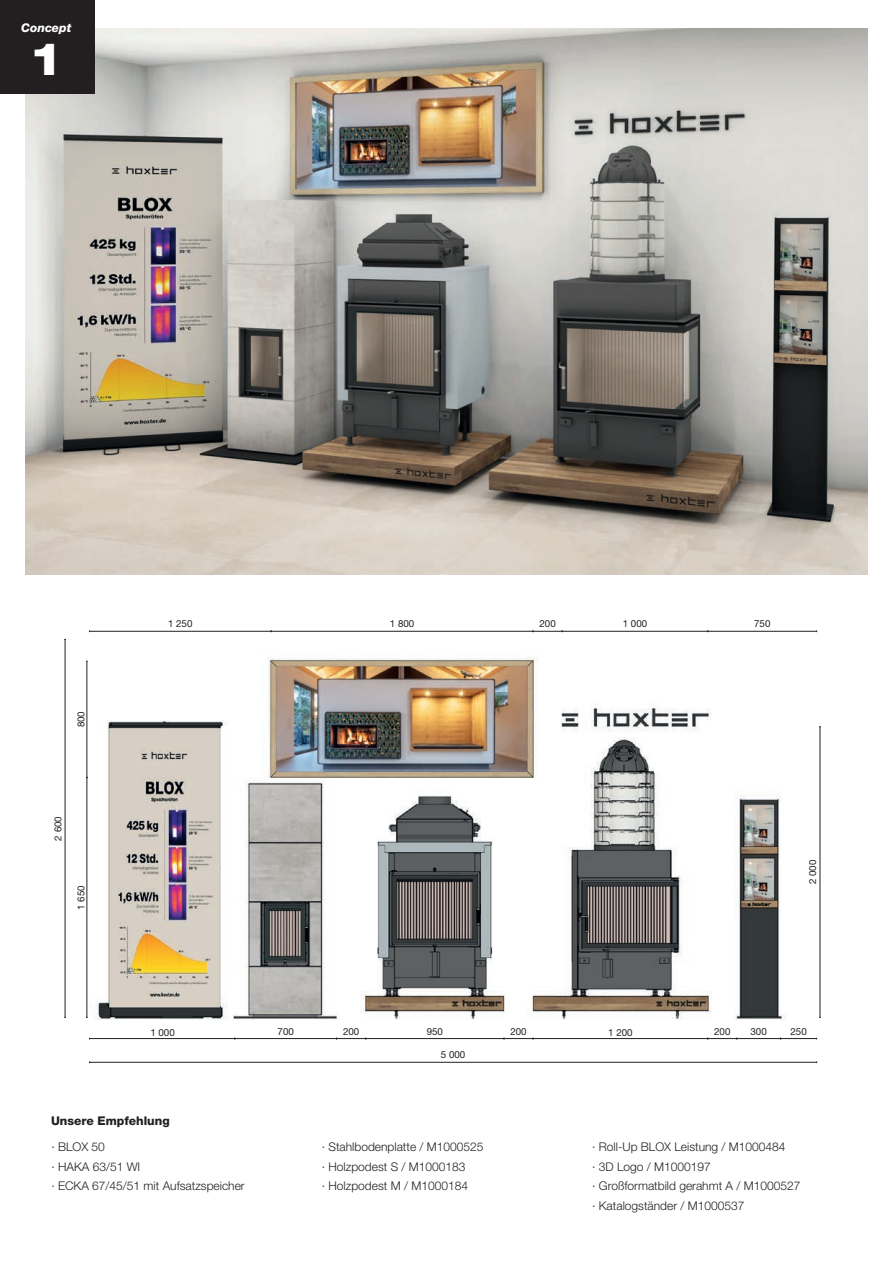
<style>
.page{position:relative;width:893px;height:1263px;background:#fff}
.page>*{position:absolute;margin:0;border:0;box-sizing:border-box;transform-origin:0 0}
.t1{font:800 expanded 45px "Helvetica Neue LT Pro";color:#fff}
.t2{font:300 12px/19.5px "Helvetica Neue LT Pro";color:#231f20}
.t3{font:800 12px "Helvetica Neue LT Pro";color:#231f20}
.t4{font:italic 800 12px "Helvetica Neue LT Pro";color:#fff}
.t5{font:9.75px "Helvetica Neue LT Pro";color:#231f20}
</style>
<div class="page">
<img style="left:26px;top:29px;width:841px;height:545px">
<img style="left:95px;top:657px;width:691px;height:363px">
<div style="left:0;top:0;width:95px;height:94px;background:#231f20"></div>
<hr style="left:87px;top:661px;width:1px;height:116px;background:#231f20">
<hr style="left:737px;top:1038px;width:43px;height:1px;background:#231f20">
<hr style="left:781px;top:1038px;width:36px;height:1px;background:#231f20">
<hr style="left:89px;top:1062px;width:728px;height:1px;background:#231f20">
<hr style="left:65px;top:639px;width:1px;height:378px;background:#231f20">
<hr style="left:87px;top:778px;width:1px;height:239px;background:#231f20">
<hr style="left:533px;top:1038px;width:174px;height:1px;background:#231f20">
<svg style="left:707px;top:1038px;width:30px;height:1px"></svg>
<hr style="left:820px;top:727px;width:1px;height:290px;background:#231f20">
<hr style="left:708px;top:631px;width:109px;height:1px;background:#231f20">
<hr style="left:562px;top:631px;width:145px;height:1px;background:#231f20">
<hr style="left:271px;top:631px;width:262px;height:1px;background:#231f20">
<svg style="left:533px;top:630px;width:30px;height:2px"></svg>
<hr style="left:89px;top:631px;width:182px;height:1px;background:#231f20">
<hr style="left:235px;top:1038px;width:101px;height:1px;background:#231f20">
<hr style="left:89px;top:1038px;width:146px;height:1px;background:#231f20">
<hr style="left:366px;top:1038px;width:138px;height:1px;background:#231f20">
<svg style="left:336px;top:1038px;width:30px;height:1px"></svg>
<svg style="left:504px;top:1038px;width:29px;height:1px"></svg>
<p class="t4" style="left:21px;top:21px;width:52px">Concept</p>
<h1 class="t1" style="left:33px;top:30px;width:29px">1</h1>
<p class="t5" style="left:75px;top:727px;width:18px;rotate:-90deg">800</p>
<p class="t5" style="left:52px;top:840px;width:26px;rotate:-90deg">2 600</p>
<p class="t5" style="left:75px;top:910px;width:26px;rotate:-90deg">1 650</p>
<p class="t5" style="left:168px;top:618px;width:26px">1 250</p>
<p class="t5" style="left:390px;top:618px;width:26px">1 800</p>
<p class="t5" style="left:539px;top:618px;width:18px">200</p>
<p class="t5" style="left:623px;top:618px;width:26px">1 000</p>
<p class="t5" style="left:754px;top:618px;width:18px">750</p>
<p class="t5" style="left:807px;top:884px;width:26px;rotate:-90deg">2 000</p>
<p class="t5" style="left:150px;top:1026px;width:26px">1 000</p>
<p class="t5" style="left:278px;top:1026px;width:18px">700</p>
<p class="t5" style="left:343px;top:1026px;width:18px">200</p>
<p class="t5" style="left:427px;top:1026px;width:18px">950</p>
<p class="t5" style="left:510px;top:1026px;width:18px">200</p>
<p class="t5" style="left:714px;top:1026px;width:18px">200</p>
<p class="t5" style="left:750px;top:1026px;width:18px">300</p>
<p class="t5" style="left:790px;top:1026px;width:18px">250</p>
<p class="t5" style="left:441px;top:1049px;width:26px">5 000</p>
<p class="t5" style="left:608px;top:1026px;width:26px">1 200</p>
<p class="t3" style="left:51px;top:1114px;width:120px">Unsere Empfehlung</p>
<p class="t2" style="left:51px;top:1137px;width:195px">· BLOX 50<br>· HAKA 63/51 WI<br>· ECKA 67/45/51 mit Aufsatzspeicher</p>
<p class="t2" style="left:322px;top:1137px;width:163px">· Stahlbodenplatte / M1000525 · Holzpodest S / M1000183<br>· Holzpodest M / M1000184</p>
<p class="t2" style="left:592px;top:1137px;width:210px">· Roll-Up BLOX Leistung / M1000484<br>· 3D Logo / M1000197<br>· Großformatbild gerahmt A / M1000527 · Katalogständer / M1000537</p>
</div>
